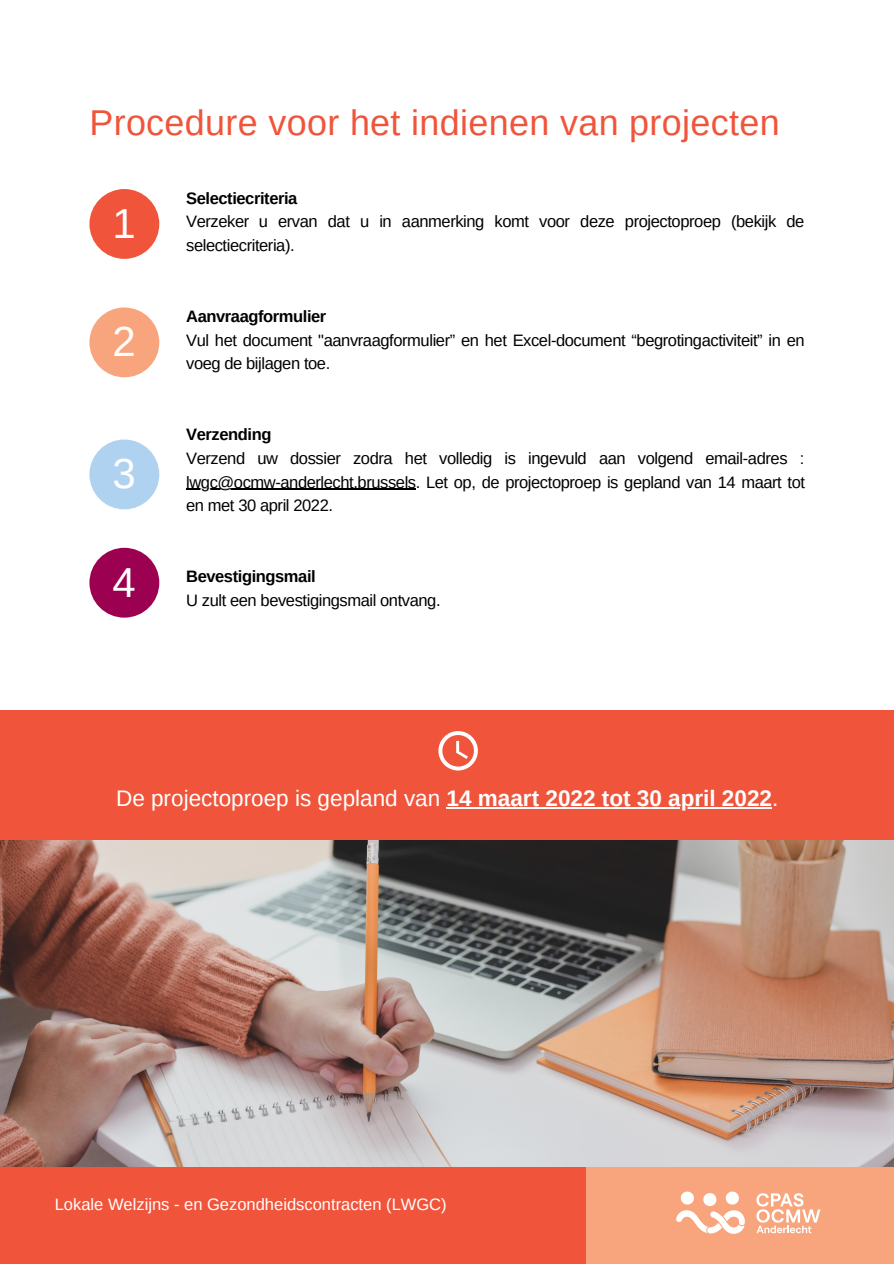
<style>
.page{position:relative;width:894px;height:1264px;background:#fff}
.page>*{position:absolute;margin:0;border:0;box-sizing:border-box;transform-origin:0 0}
.t1{font:41.85px "Arimo";color:#fff}
.t2{font:35.85px "Arimo";letter-spacing:.01em;color:#f0553c}
.t3{font:22.5px "Arimo";color:#fff}
.t4{font:16.5px/23.7px "Arimo";letter-spacing:-.025em;color:#000}
.t5{font:700 16.5px "Arimo";letter-spacing:-.025em;color:#000}
.t6{font:16.5px "Arimo";color:#fff}
.s1{font-weight:700}
</style>
<div class="page">
<img style="left:0;top:839px;width:893px;height:328px">
<div style="left:89px;top:189px;width:70px;height:70px;background:#f0553c;border-radius:50%"></div>
<div style="left:0;top:710px;width:893px;height:129px;background:#f0553c"></div>
<div style="left:89px;top:307px;width:70px;height:70px;background:#f8a57e;border-radius:50%"></div>
<div style="left:89px;top:439px;width:70px;height:70px;background:#afd2f0;border-radius:50%"></div>
<div style="left:89px;top:548px;width:70px;height:69px;background:#9c0050;border-radius:50%"></div>
<div style="left:0;top:1167px;width:893px;height:96px;background:#f0553c"></div>
<div style="left:586px;top:1167px;width:307px;height:96px;background:#f8a57e"></div>
<svg style="left:756px;top:1193px;width:64px;height:40px"></svg>
<svg style="left:676px;top:1191px;width:68px;height:42px"></svg>
<svg style="left:438px;top:731px;width:39px;height:39px"></svg>
<hr style="left:186px;top:489px;width:229px;height:1px;background:#000">
<hr style="left:446px;top:807px;width:325px;height:1px;background:#fff">
<p class="t2" style="left:89px;top:103px;width:691px">Procedure voor het indienen van projecten</p>
<p class="t1" style="left:112px;top:200px;width:25px">1</p>
<p class="t1" style="left:112px;top:318px;width:25px">2</p>
<p class="t1" style="left:112px;top:450px;width:25px">3</p>
<p class="t1" style="left:112px;top:558px;width:25px">4</p>
<p class="t5" style="left:186px;top:189px;width:113px">Selectiecriteria</p>
<p class="t4" style="left:186px;top:210px;width:619px">Verzeker u ervan dat u in aanmerking komt voor deze projectoproep (bekijk de selectiecriteria).</p>
<p class="t5" style="left:186px;top:307px;width:142px">Aanvraagformulier</p>
<p class="t4" style="left:186px;top:328px;width:620px">Vul het document "aanvraagformulier” en het Excel-document “begrotingactiviteit” in en voeg de bijlagen toe.</p>
<p class="t5" style="left:186px;top:425px;width:87px">Verzending</p>
<p class="t4" style="left:186px;top:446px;width:620px;text-align:justify">Verzend uw dossier zodra het volledig is ingevuld aan volgend email-adres : lwgc@ocmw-anderlecht.brussels. Let op, de projectoproep is gepland van 14 maart tot en met 30 april 2022.</p>
<p class="t5" style="left:186px;top:567px;width:131px">Bevestigingsmail</p>
<p class="t4" style="left:186px;top:588px;width:256px">U zult een bevestigingsmail ontvang.</p>
<p class="t3" style="left:116px;top:785px;width:663px">De projectoproep is gepland van <span class="s1">14 maart 2022 tot 30 april 2022</span>.</p>
<p class="t6" style="left:55px;top:1195px;width:393px">Lokale Welzijns - en Gezondheidscontracten (LWGC)</p>
</div>
